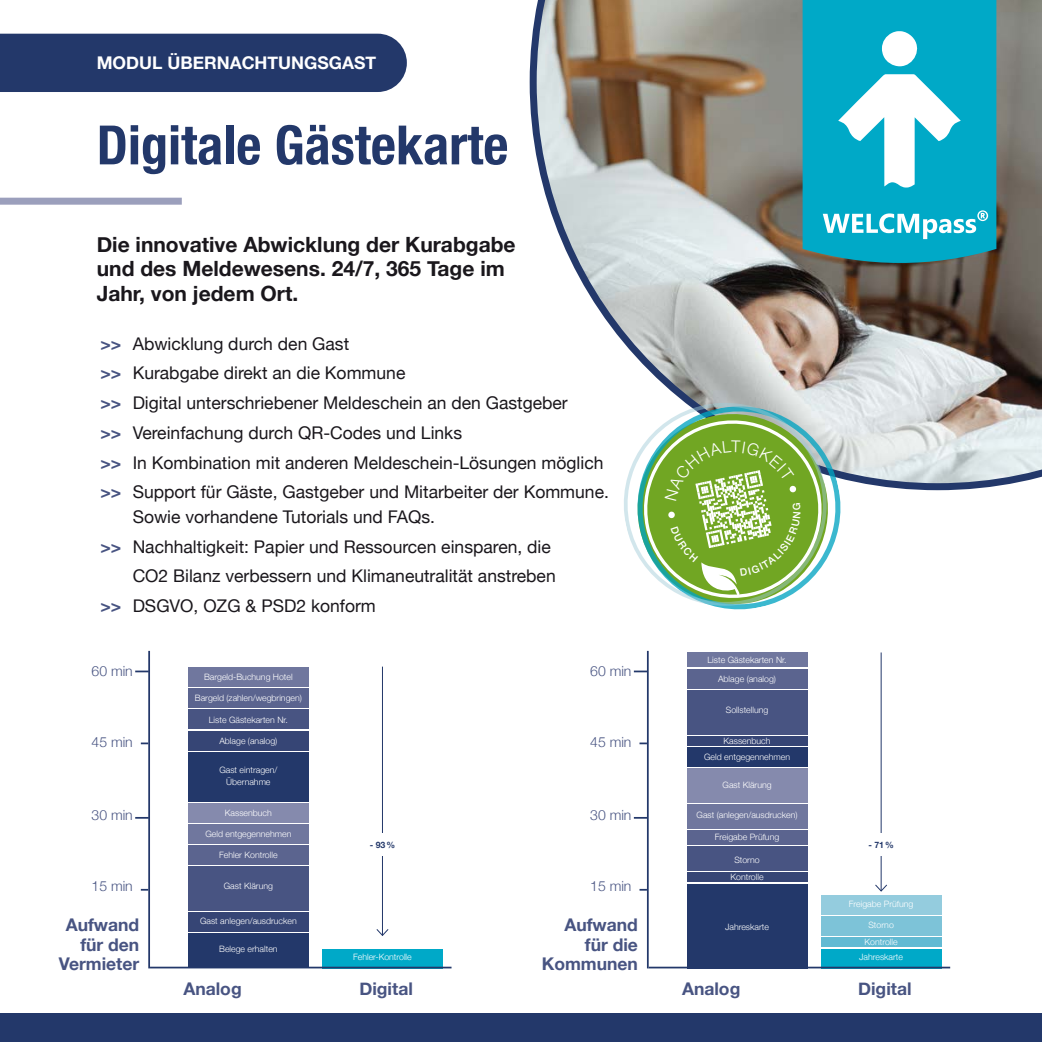
<style>
.page{position:relative;width:1042px;height:1042px;background:#fff}
.page>*{position:absolute;margin:0;border:0;box-sizing:border-box;transform-origin:0 0}
.t1{font:700 condensed 54.25px "Helvetica Neue";color:#23386a}
.t2{font:700 21px/24.5px "Helvetica Neue";color:#1a171c}
.t3{font:17.5px/29.8px "Helvetica Neue";color:#1a171c}
.t4{font:700 17.5px/19.2px "Helvetica Neue";color:#485482;text-align:right}
.t5{font:700 17.5px "Helvetica Neue";color:#fff}
.t6{font:300 14px "Helvetica Neue";color:#485482}
.t7{font:300 8.75px/12.2px "Helvetica Neue";color:#fff;text-align:center}
.t8{font:700 8.75px "Helvetica Neue";color:#23386a}
.s1{font-weight:700;color:#485482}
</style>
<div class="page">
<img style="left:530px;top:0;width:512px;height:490px">
<svg style="left:802px;top:0;width:194px;height:268px;fill:#00a9c7"></svg>
<svg style="left:838px;top:74px;width:123px;height:113px"></svg>
<svg style="left:882px;top:31px;width:41px;height:35px"></svg>
<svg style="left:823px;top:210px;width:165px;height:29px"></svg>
<div style="left:0;top:198px;width:182px;height:7px;background:#9b9fbc"></div>
<svg style="left:836px;top:397px;width:14px;height:137px"></svg>
<svg style="left:614px;top:393px;width:222px;height:142px"></svg>
<div style="left:0;top:1013px;width:1042px;height:29px;background:#23386a"></div>
<hr style="left:148px;top:651px;width:2px;height:317px;background:#23386a">
<svg style="left:135px;top:817px;width:14px;height:2px"></svg>
<svg style="left:135px;top:670px;width:14px;height:2px"></svg>
<svg style="left:141px;top:742px;width:7px;height:2px"></svg>
<div style="left:188px;top:933px;width:121px;height:34px;background:#23386a"></div>
<div style="left:188px;top:912px;width:121px;height:19px;background:#364575"></div>
<div style="left:188px;top:866px;width:121px;height:44px;background:#485482"></div>
<div style="left:188px;top:845px;width:121px;height:19px;background:#5b648f"></div>
<div style="left:188px;top:823px;width:121px;height:20px;background:#70779e"></div>
<div style="left:188px;top:802px;width:121px;height:20px;background:#858aad"></div>
<div style="left:188px;top:752px;width:121px;height:49px;background:#23386a"></div>
<div style="left:188px;top:730px;width:121px;height:20px;background:#364575"></div>
<div style="left:188px;top:709px;width:121px;height:20px;background:#485482"></div>
<div style="left:188px;top:688px;width:121px;height:20px;background:#5b648f"></div>
<div style="left:188px;top:667px;width:121px;height:20px;background:#70779e"></div>
<div style="left:322px;top:948px;width:121px;height:20px;background:#00a9c8"></div>
<hr style="left:382px;top:666px;width:1px;height:269px;background:#23386a">
<svg style="left:376px;top:929px;width:13px;height:7px"></svg>
<div style="left:322px;top:834px;width:121px;height:22px;background:#fff"></div>
<hr style="left:150px;top:966px;width:301px;height:2px;background:#23386a">
<hr style="left:647px;top:651px;width:2px;height:317px;background:#23386a">
<svg style="left:634px;top:817px;width:13px;height:2px"></svg>
<svg style="left:634px;top:670px;width:13px;height:2px"></svg>
<svg style="left:639px;top:742px;width:8px;height:2px"></svg>
<div style="left:686px;top:884px;width:121px;height:84px;background:#23386a"></div>
<div style="left:686px;top:872px;width:121px;height:10px;background:#364575"></div>
<div style="left:686px;top:846px;width:121px;height:25px;background:#485482"></div>
<div style="left:686px;top:830px;width:121px;height:15px;background:#5b648f"></div>
<div style="left:686px;top:804px;width:121px;height:24px;background:#70779e"></div>
<div style="left:686px;top:768px;width:121px;height:34px;background:#858aad"></div>
<div style="left:686px;top:747px;width:121px;height:19px;background:#23386a"></div>
<div style="left:686px;top:735px;width:121px;height:10px;background:#364575"></div>
<div style="left:686px;top:690px;width:121px;height:44px;background:#485482"></div>
<div style="left:686px;top:668px;width:121px;height:20px;background:#5b648f"></div>
<div style="left:686px;top:652px;width:121px;height:15px;background:#70779e"></div>
<div style="left:820px;top:948px;width:121px;height:20px;background:#00a9c8"></div>
<hr style="left:880px;top:652px;width:1px;height:239px;background:#23386a">
<svg style="left:875px;top:883px;width:12px;height:9px"></svg>
<div style="left:820px;top:834px;width:121px;height:22px;background:#fff"></div>
<hr style="left:649px;top:966px;width:301px;height:2px;background:#23386a">
<div style="left:820px;top:937px;width:121px;height:10px;background:#62bad3"></div>
<div style="left:820px;top:916px;width:121px;height:20px;background:#7dc3d8"></div>
<div style="left:820px;top:895px;width:121px;height:20px;background:#94ccde"></div>
<div style="left:0;top:34px;width:407px;height:58px;background:#23386a"></div>
<svg style="left:629px;top:405px;width:208px;height:205px"></svg>
<h3 class="t5" style="left:97px;top:49px;width:281px">MODUL ÜBERNACHTUNGSGAST</h3>
<h1 class="t1" style="left:97px;top:100px;width:413px">Digitale Gästekarte</h1>
<h2 class="t2" style="left:97px;top:233px;width:420px">Die innovative Abwicklung der Kurabgabe und des Meldewesens. 24/7, 365 Tage im<br>Jahr, von jedem Ort.</h2>
<p class="t3" style="left:100px;top:329px;width:510px"><span class="s1">&gt;&gt;</span> Abwicklung durch den Gast<br><span class="s1">&gt;&gt;</span> Kurabgabe direkt an die Kommune<br><span class="s1">&gt;&gt;</span> Digital unterschriebener Meldeschein an den Gastgeber<br><span class="s1">&gt;&gt;</span> Vereinfachung durch QR-Codes und Links<br><span class="s1">&gt;&gt;</span> In Kombination mit anderen Meldeschein-Lösungen möglich <span class="s1">&gt;&gt;</span> Support für Gäste, Gastgeber und Mitarbeiter der Kommune.</p>
<h3 class="t3" style="left:133px;top:503px;width:304px">Sowie vorhandene Tutorials und FAQs.</h3>
<h3 class="t3" style="left:100px;top:532px;width:452px"><span class="s1">&gt;&gt;</span> Nachhaltigkeit: Papier und Ressourcen einsparen, die</h3>
<h3 class="t3" style="left:133px;top:562px;width:424px">CO2 Bilanz verbessern und Klimaneutralität anstreben</h3>
<h3 class="t3" style="left:100px;top:592px;width:277px"><span class="s1">&gt;&gt;</span> DSGVO, OZG &amp; PSD2 konform</h3>
<h3 class="t6" style="left:92px;top:660px;width:43px">60 min</h3>
<p class="t7" style="left:204px;top:670px;width:90px">Bargeld-Buchung Hotel</p>
<h3 class="t6" style="left:590px;top:660px;width:43px">60 min</h3>
<p class="t7" style="left:195px;top:691px;width:108px">Bargeld (zahlen/wegbringen)</p>
<p class="t7" style="left:209px;top:713px;width:80px">Liste Gästekarten Nr.</p>
<h3 class="t6" style="left:92px;top:731px;width:43px">45 min</h3>
<p class="t7" style="left:219px;top:734px;width:59px">Ablage (analog)</p>
<h3 class="t6" style="left:590px;top:731px;width:43px">45 min</h3>
<p class="t7" style="left:219px;top:763px;width:60px">Gast eintragen/<br>Übernahme</p>
<h3 class="t6" style="left:92px;top:804px;width:43px">30 min</h3>
<p class="t7" style="left:225px;top:806px;width:48px">Kassenbuch</p>
<h3 class="t6" style="left:590px;top:804px;width:43px">30 min</h3>
<p class="t7" style="left:205px;top:827px;width:87px">Geld entgegennehmen</p>
<p class="t8" style="left:370px;top:837px;width:27px">- 93%</p>
<p class="t7" style="left:219px;top:848px;width:60px">Fehler Kontrolle</p>
<h3 class="t6" style="left:92px;top:874px;width:43px">15 min</h3>
<p class="t7" style="left:224px;top:879px;width:51px">Gast Klärung</p>
<h3 class="t6" style="left:590px;top:874px;width:43px">15 min</h3>
<h3 class="t4" style="left:59px;top:916px;width:82px">Aufwand für den<br>Vermieter</h3>
<p class="t7" style="left:200px;top:913px;width:98px">Gast anlegen/ausdrucken</p>
<p class="t7" style="left:219px;top:942px;width:60px">Belege erhalten</p>
<p class="t7" style="left:353px;top:950px;width:60px">Fehler-Kontrolle</p>
<h3 class="t4" style="left:542px;top:916px;width:98px">Aufwand für die<br>Kommunen</h3>
<h3 class="t4" style="left:183px;top:979px;width:60px">Analog</h3>
<h3 class="t4" style="left:359px;top:979px;width:55px">Digital</h3>
<p class="t7" style="left:707px;top:653px;width:80px">Liste Gästekarten Nr.</p>
<p class="t7" style="left:718px;top:672px;width:59px">Ablage (analog)</p>
<p class="t7" style="left:726px;top:703px;width:44px">Sollstellung</p>
<p class="t7" style="left:723px;top:734px;width:48px">Kassenbuch</p>
<p class="t7" style="left:704px;top:750px;width:87px">Geld entgegennehmen</p>
<p class="t7" style="left:722px;top:778px;width:51px">Gast Klärung</p>
<p class="t7" style="left:696px;top:808px;width:102px">Gast (anlegen/ausdrucken)</p>
<p class="t7" style="left:715px;top:830px;width:66px">Freigabe Prüfung</p>
<p class="t7" style="left:734px;top:853px;width:27px">Storno</p>
<p class="t7" style="left:730px;top:870px;width:35px">Kontrolle</p>
<p class="t7" style="left:725px;top:920px;width:45px">Jahreskarte</p>
<p class="t8" style="left:868px;top:837px;width:27px">- 71%</p>
<p class="t7" style="left:849px;top:897px;width:66px">Freigabe Prüfung</p>
<p class="t7" style="left:868px;top:918px;width:27px">Storno</p>
<p class="t7" style="left:864px;top:935px;width:35px">Kontrolle</p>
<p class="t7" style="left:859px;top:950px;width:45px">Jahreskarte</p>
<h3 class="t4" style="left:682px;top:979px;width:60px">Analog</h3>
<h3 class="t4" style="left:858px;top:979px;width:55px">Digital</h3>
</div>
